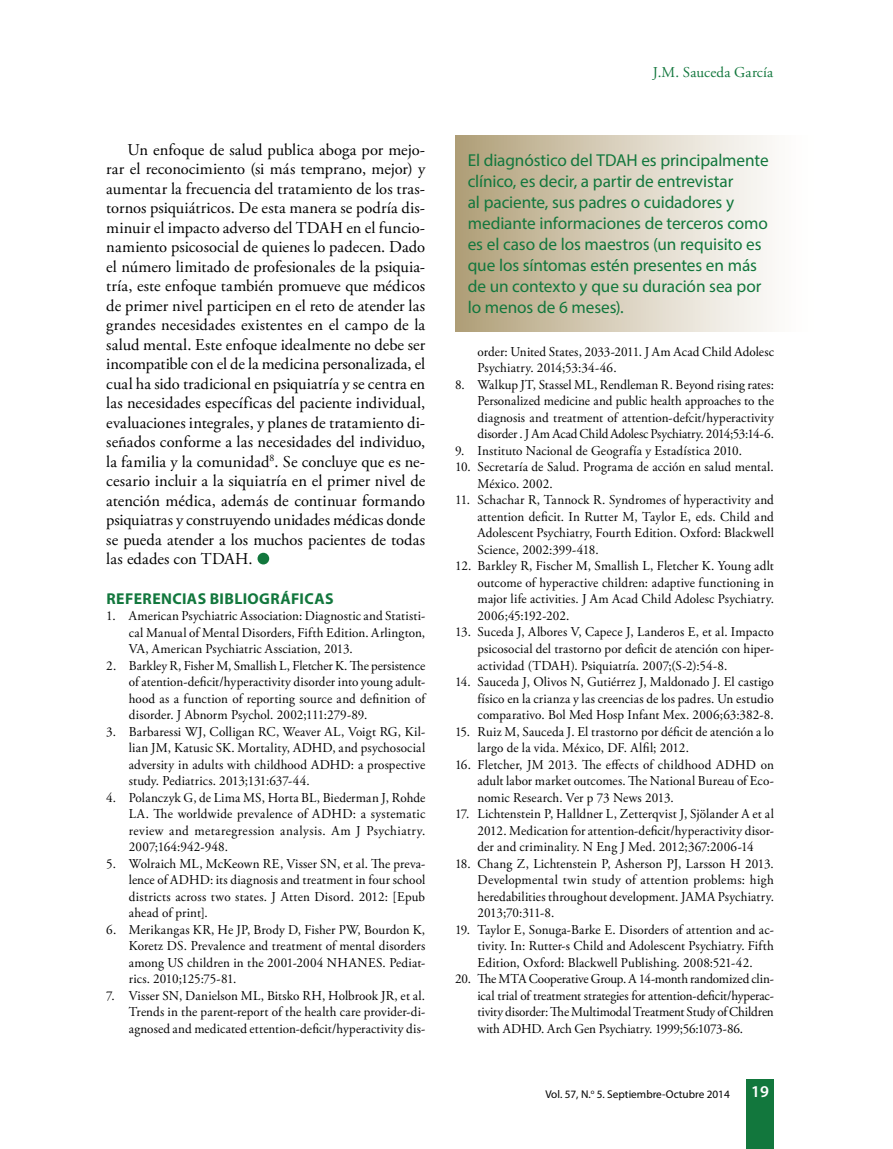
<style>
.page{position:relative;width:893px;height:1149px;background:#fff}
.page>*{position:absolute;margin:0;border:0;box-sizing:border-box;transform-origin:0 0}
.t1{font:17.25px/21px "Myriad Pro";letter-spacing:-.01em;color:#12773d}
.t2{font:16.5px/19.5px "Adobe Garamond Pro";letter-spacing:-.005em;color:#000;text-align:justify}
.t3{font:600 16.5px "Myriad Pro";color:#fff}
.t4{font:700 15.75px "Myriad Pro";letter-spacing:.025em;color:#12773d}
.t5{font:15px "Adobe Garamond Pro";letter-spacing:.01em;color:#12773d}
.t6{font:13.5px/16.5px "Adobe Garamond Pro";letter-spacing:.005em;color:#000;text-align:justify}
.t7{font:11.25px "Myriad Pro";color:#000}
</style>
<div class="page">
<div style="left:746px;top:1078px;width:28px;height:70px;background:#12773d"></div>
<div style="left:258px;top:552px;width:11px;height:12px;background:#12773d;border-radius:50%"></div>
<div style="left:455px;top:135px;width:373px;height:197px;background:linear-gradient(to right,#b3a27c,#fff)"></div>
<p class="t2" style="left:106px;top:140px;width:321px;text-indent:21px">Un enfoque de salud publica aboga por mejo&shy;rar el reconocimiento (si más temprano, mejor) y aumentar la frecuencia del tratamiento de los tras&shy;tornos psiquiátricos. De esta manera se podría dis&shy;minuir el impacto adverso del TDAH en el funcio&shy;namiento psicosocial de quienes lo padecen. Dado el número limitado de profesionales de la psiquia&shy;tría, este enfoque también promueve que médicos de primer nivel participen en el reto de atender las grandes necesidades existentes en el campo de la salud mental. Este enfoque idealmente no debe ser incompatible con el de la medicina personalizada, el cual ha sido tradicional en psiquiatría y se centra en las necesidades específicas del paciente individual, evaluaciones integrales, y planes de tratamiento di&shy;señados conforme a las necesidades del individuo, la familia y la comunidad<sup>8</sup>. Se concluye que es ne&shy;cesario incluir a la siquiatría en el primer nivel de atención médica, además de continuar formando psiquiatras y construyendo unidades médicas donde se pueda atender a los muchos pacientes de todas las edades con TDAH.</p>
<p class="t4" style="left:106px;top:587px;width:38px">REFERENCIAS</p>
<p class="t4" style="left:210px;top:587px;width:99px">BIBLIOGRÁFICAS</p>
<p class="t6" style="left:129px;top:607px;width:298px;text-indent:-22px">1. American Psychiatric Association: Diagnostic and Statisti&shy;cal Manual of Mental Disorders, Fifth Edition. Arlington, VA, American Psychiatric Assciation, 2013.</p>
<p class="t6" style="left:129px;top:657px;width:299px;text-indent:-22px">2. Barkley R, Fisher M, Smallish L, Fletcher K. The persistence of atention-deficit/hyperactivity disorder into young adult&shy;hood as a function of reporting source and definition of disorder. J Abnorm Psychol. 2002;111:279-89.</p>
<p class="t6" style="left:129px;top:723px;width:298px;text-indent:-22px">3. Barbaressi WJ, Colligan RC, Weaver AL, Voigt RG, Kil&shy;lian JM, Katusic SK. Mortality, ADHD, and psychosocial adversity in adults with childhood ADHD: a prospective study. Pediatrics. 2013;131:637-44.</p>
<p class="t6" style="left:129px;top:789px;width:298px;text-indent:-23px">4. Polanczyk G, de Lima MS, Horta BL, Biederman J, Rohde LA. The worldwide prevalence of ADHD: a systematic review and metaregression analysis. Am J Psychiatry.<br>2007;164:942-948.</p>
<p class="t6" style="left:129px;top:855px;width:298px;text-indent:-22px">5. Wolraich ML, McKeown RE, Visser SN, et al. The preva&shy;lence of ADHD: its diagnosis and treatment in four school districts across two states. J Atten Disord. 2012: [Epub ahead of print].</p>
<p class="t6" style="left:129px;top:921px;width:298px;text-indent:-22px">6. Merikangas KR, He JP, Brody D, Fisher PW, Bourdon K, Koretz DS. Prevalence and treatment of mental disorders among US children in the 2001-2004 NHANES. Pediat&shy;rics. 2010;125:75-81.</p>
<p class="t6" style="left:129px;top:987px;width:298px;text-indent:-22px">7. Visser SN, Danielson ML, Bitsko RH, Holbrook JR, et al.<br>Trends in the parent-report of the health care provider-di&shy;agnosed and medicated ettention-deficit/hyperactivity dis-</p>
<p class="t5" style="left:653px;top:63px;width:122px">J.M. Sauceda García</p>
<p class="t1" style="left:468px;top:149px;width:302px">El diagnóstico del TDAH es principalmente clínico, es decir, a partir de entrevistar<br>al paciente, sus padres o cuidadores y mediante informaciones de terceros como es el caso de los maestros (un requisito es que los síntomas estén presentes en más de un contexto y que su duración sea por lo menos de 6 meses).</p>
<p class="t6" style="left:477px;top:343px;width:298px">order: United States, 2033-2011. J Am Acad Child Adolesc<br>Psychiatry. 2014;53:34-46.</p>
<p class="t6" style="left:477px;top:376px;width:298px;text-indent:-23px">8. Walkup JT, Stassel ML, Rendleman R. Beyond rising rates:<br>Personalized medicine and public health approaches to the diagnosis and treatment of attention-defcit/hyperactivity disorder . J Am Acad Child Adolesc Psychiatry. 2014;53:14-6.</p>
<p class="t6" style="left:455px;top:442px;width:288px">9. Instituto Nacional de Geografía y Estadística 2010.</p>
<p class="t6" style="left:477px;top:459px;width:298px;text-indent:-22px">10. Secretaría de Salud. Programa de acción en salud mental.<br>México. 2002.</p>
<p class="t6" style="left:477px;top:492px;width:298px;text-indent:-22px">11. Schachar R, Tannock R. Syndromes of hyperactivity and attention deficit. In Rutter M, Taylor E, eds. Child and Adolescent Psychiatry, Fourth Edition. Oxford: Blackwell Science, 2002:399-418.</p>
<p class="t6" style="left:477px;top:558px;width:298px;text-indent:-22px">12. Barkley R, Fischer M, Smallish L, Fletcher K. Young adlt outcome of hyperactive children: adaptive functioning in major life activities. J Am Acad Child Adolesc Psychiatry.<br>2006;45:192-202.</p>
<p class="t6" style="left:477px;top:624px;width:298px;text-indent:-22px">13. Suceda J, Albores V, Capece J, Landeros E, et al. Impacto psicosocial del trastorno por deficit de atención con hiper&shy;actividad (TDAH). Psiquiatría. 2007;(S-2):54-8.</p>
<p class="t6" style="left:477px;top:673px;width:298px;text-indent:-22px">14. Sauceda J, Olivos N, Gutiérrez J, Maldonado J. El castigo físico en la crianza y las creencias de los padres. Un estudio comparativo. Bol Med Hosp Infant Mex. 2006;63:382-8.</p>
<p class="t6" style="left:477px;top:723px;width:298px;text-indent:-22px">15. Ruiz M, Sauceda J. El trastorno por déficit de atención a lo largo de la vida. México, DF. Alfil; 2012.</p>
<p class="t6" style="left:477px;top:756px;width:298px;text-indent:-22px">16. Fletcher, JM 2013. The effects of childhood ADHD on adult labor market outcomes. The National Bureau of Eco&shy;nomic Research. Ver p 73 News 2013.</p>
<p class="t6" style="left:477px;top:805px;width:298px;text-indent:-22px">17. Lichtenstein P, Halldner L, Zetterqvist J, Sjölander A et al 2012. Medication for attention-deficit/hyperactivity disor&shy;der and criminality. N Eng J Med. 2012;367:2006-14</p>
<p class="t6" style="left:477px;top:855px;width:298px;text-indent:-22px">18. Chang Z, Lichtenstein P, Asherson PJ, Larsson H 2013.<br>Developmental twin study of attention problems: high heredabilities throughout development. JAMA Psychiatry.<br>2013;70:311-8.</p>
<p class="t6" style="left:477px;top:921px;width:298px;text-indent:-22px">19. Taylor E, Sonuga-Barke E. Disorders of attention and ac&shy;tivity. In: Rutter-s Child and Adolescent Psychiatry. Fifth Edition, Oxford: Blackwell Publishing. 2008:521-42.</p>
<p class="t6" style="left:477px;top:970px;width:298px;text-indent:-22px">20. The MTA Cooperative Group. A 14-month randomized clin&shy;ical trial of treatment strategies for attention-deficit/hyperac&shy;tivity disorder: The Multimodal Treatment Study of Children with ADHD. Arch Gen Psychiatry. 1999;56:1073-86.</p>
<p class="t7" style="left:545px;top:1086px;width:186px">Vol. 57, N.<sup>o</sup> 5. Septiembre-Octubre 2014</p>
<p class="t3" style="left:751px;top:1080px;width:27px">1919</p>
</div>
